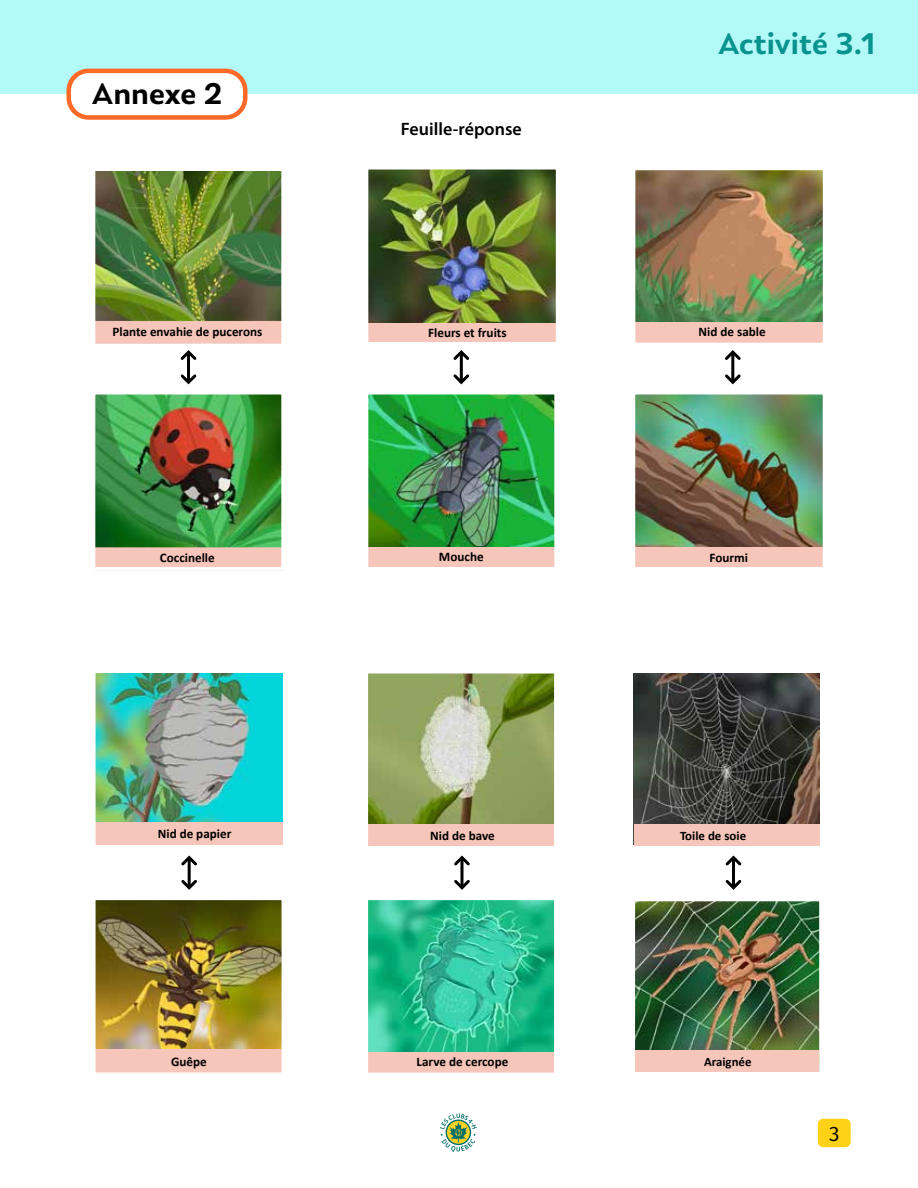
<style>
.page{position:relative;width:918px;height:1188px;background:#fff}
.page>*{position:absolute;margin:0;border:0;box-sizing:border-box;transform-origin:0 0}
.t1{font:600 31.5px "Laca Text";color:#09938f}
.t2{font:600 31.5px "Laca Text";color:#000}
.t3{font:21px "Fira Sans";color:#000}
.t4{font:600 18px "Myriad Pro";color:#000}
.t5{font:700 13.05px "Calibri";color:#000}
.t6{font:700 12.9px "Calibri";color:#000}
</style>
<div class="page">
<div style="left:0;top:0;width:918px;height:94px;background:#b2f9f7"></div>
<svg style="left:440px;top:1114px;width:37px;height:38px"></svg>
<div style="left:69px;top:71px;width:176px;height:46px;background:#fff;border-radius:20px"></div>
<div style="left:66px;top:69px;width:181px;height:51px;border:4px solid #ff6927;border-radius:20px"></div>
<img style="left:96px;top:172px;width:184px;height:149px">
<div style="left:94px;top:321px;width:189px;height:22px;background:#f7c6ba"></div>
<img style="left:369px;top:170px;width:186px;height:153px">
<div style="left:367px;top:323px;width:189px;height:22px;background:#f7c6ba"></div>
<img style="left:369px;top:674px;width:184px;height:151px">
<div style="left:367px;top:825px;width:190px;height:21px;background:#f7c6ba"></div>
<hr style="left:187px;top:354px;width:3px;height:28px;background:#000">
<svg style="left:180px;top:350px;width:17px;height:10px"></svg>
<svg style="left:180px;top:374px;width:17px;height:11px"></svg>
<div style="left:92px;top:168px;width:192px;height:178px;border:3px solid #fff"></div>
<div style="left:365px;top:166px;width:194px;height:179px;border:3px solid #fff"></div>
<img style="left:369px;top:396px;width:184px;height:151px">
<div style="left:367px;top:547px;width:190px;height:22px;background:#f7c6ba"></div>
<div style="left:365px;top:392px;width:192px;height:178px;border:3px solid #fff"></div>
<img style="left:636px;top:171px;width:186px;height:151px">
<div style="left:634px;top:322px;width:189px;height:22px;background:#f7c6ba"></div>
<div style="left:632px;top:167px;width:194px;height:179px;border:3px solid #fff"></div>
<img style="left:636px;top:395px;width:186px;height:152px">
<div style="left:634px;top:547px;width:190px;height:22px;background:#f7c6ba"></div>
<div style="left:632px;top:391px;width:194px;height:179px;border:3px solid #fff"></div>
<img style="left:97px;top:674px;width:185px;height:149px">
<div style="left:94px;top:823px;width:189px;height:24px;background:#f7c6ba"></div>
<div style="left:93px;top:670px;width:193px;height:178px;border:3px solid #fff"></div>
<img style="left:97px;top:901px;width:184px;height:149px">
<div style="left:94px;top:1050px;width:190px;height:24px;background:#f7c6ba"></div>
<div style="left:93px;top:897px;width:192px;height:178px;border:3px solid #fff"></div>
<div style="left:365px;top:670px;width:192px;height:179px;border:3px solid #fff"></div>
<img style="left:369px;top:901px;width:184px;height:151px">
<div style="left:367px;top:1052px;width:190px;height:22px;background:#f7c6ba"></div>
<div style="left:365px;top:897px;width:192px;height:179px;border:3px solid #fff"></div>
<img style="left:96px;top:396px;width:184px;height:152px">
<div style="left:94px;top:548px;width:189px;height:22px;background:#f7c6ba"></div>
<div style="left:92px;top:392px;width:192px;height:178px;border:3px solid #fff"></div>
<hr style="left:460px;top:354px;width:3px;height:28px;background:#000">
<svg style="left:453px;top:350px;width:17px;height:13px"></svg>
<svg style="left:453px;top:372px;width:17px;height:13px"></svg>
<hr style="left:731px;top:354px;width:3px;height:28px;background:#000">
<svg style="left:725px;top:350px;width:16px;height:13px"></svg>
<svg style="left:725px;top:372px;width:16px;height:13px"></svg>
<img style="left:634px;top:673px;width:185px;height:151px">
<div style="left:634px;top:824px;width:185px;height:22px;background:#f7c6ba"></div>
<hr style="left:188px;top:859px;width:3px;height:29px;background:#000">
<svg style="left:181px;top:855px;width:16px;height:13px"></svg>
<svg style="left:181px;top:877px;width:16px;height:13px"></svg>
<hr style="left:460px;top:859px;width:3px;height:29px;background:#000">
<svg style="left:454px;top:855px;width:16px;height:13px"></svg>
<svg style="left:454px;top:877px;width:16px;height:13px"></svg>
<hr style="left:732px;top:859px;width:3px;height:29px;background:#000">
<svg style="left:725px;top:855px;width:17px;height:11px"></svg>
<svg style="left:725px;top:880px;width:17px;height:10px"></svg>
<div style="left:818px;top:1119px;width:33px;height:28px;background:#ffd117;border-radius:5px"></div>
<img style="left:636px;top:902px;width:182px;height:148px">
<div style="left:635px;top:1050px;width:184px;height:22px;background:#f7c6ba"></div>
<div style="left:632px;top:897px;width:191px;height:179px;border:3px solid #fff"></div>
<div style="left:630px;top:898px;width:192px;height:179px;border:3px solid #fff"></div>
<h1 class="t1" style="left:718px;top:25px;width:160px">Activité 3.1</h1>
<h1 class="t2" style="left:92px;top:75px;width:133px">Annexe 2</h1>
<h3 class="t4" style="left:401px;top:118px;width:122px">Feuille-réponse</h3>
<p class="t5" style="left:112px;top:323px;width:152px">Plante envahie de pucerons</p>
<p class="t5" style="left:428px;top:323px;width:80px">Fleurs et fruits</p>
<p class="t5" style="left:699px;top:323px;width:69px">Nid de sable</p>
<p class="t5" style="left:160px;top:548px;width:56px">Coccinelle</p>
<p class="t5" style="left:439px;top:547px;width:46px">Mouche</p>
<p class="t5" style="left:710px;top:549px;width:40px">Fourmi</p>
<p class="t5" style="left:158px;top:825px;width:75px">Nid de papier</p>
<p class="t5" style="left:430px;top:826px;width:66px">Nid de bave</p>
<p class="t6" style="left:680px;top:827px;width:68px">Toile de soie</p>
<p class="t5" style="left:171px;top:1053px;width:37px">Guêpe</p>
<p class="t5" style="left:417px;top:1053px;width:93px">Larve de cercope</p>
<p class="t6" style="left:704px;top:1053px;width:49px">Araignée</p>
<h2 class="t3" style="left:829px;top:1119px;width:12px">3</h2>
</div>
